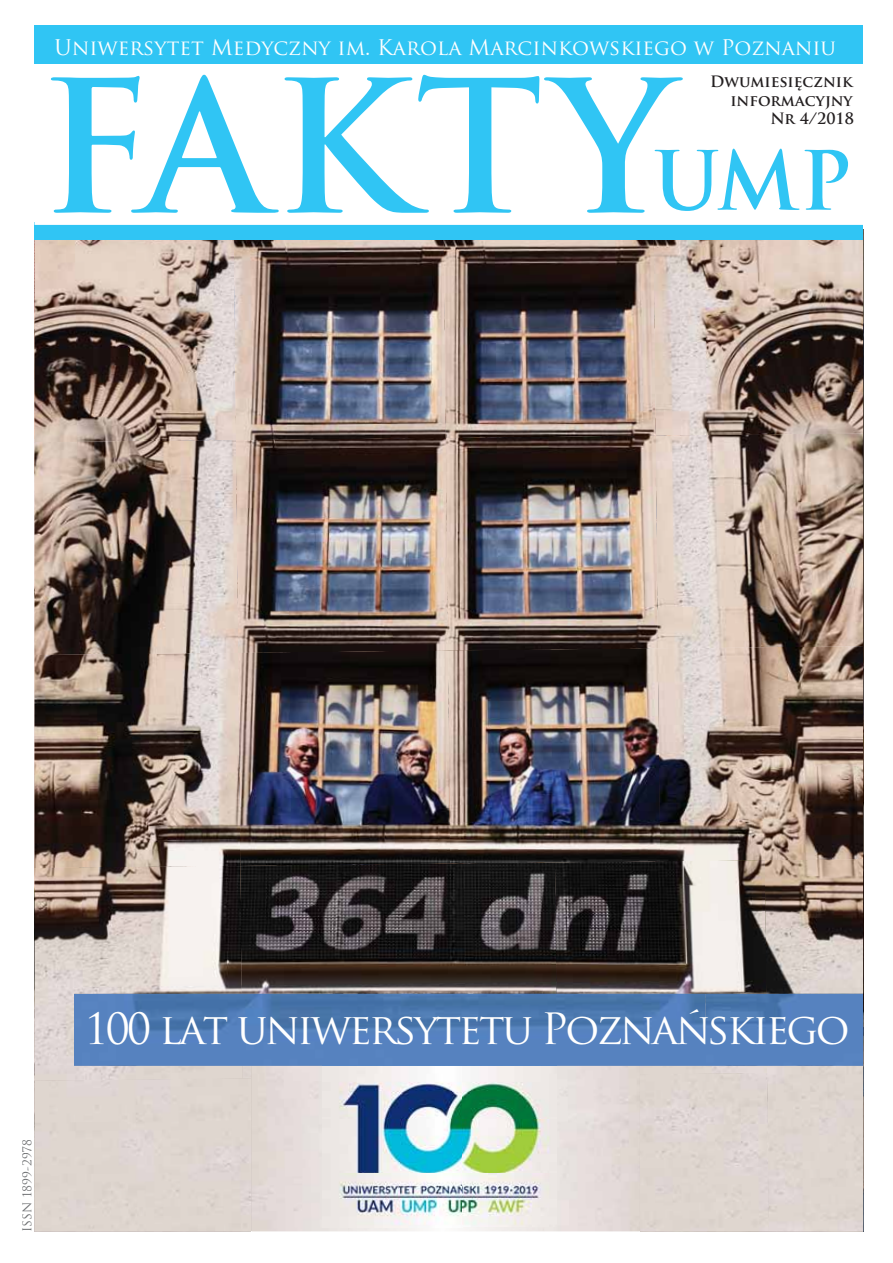
<style>
.page{position:relative;width:893px;height:1263px;background:#fff}
.page>*{position:absolute;margin:0;border:0;box-sizing:border-box;transform-origin:0 0}
.t1{font:700 179.25px "Trajan Pro";letter-spacing:.03em;color:#30c5f4}
.t2{font:700 79.35px "Trajan Pro";color:#30c5f4}
.t3{font:42px "Trajan Pro";letter-spacing:-.065em;color:#fff}
.t4{font:21px "Trajan Pro";color:#fff}
.t5{font:700 15.3px/18.1px "Trajan Pro";color:#231f20;text-align:right}
.t6{font:12px "Trajan Pro";color:#6d6f71}
</style>
<div class="page">
<img style="left:34px;top:240px;width:199px;height:200px">
<img style="left:233px;top:240px;width:210px;height:200px">
<img style="left:443px;top:240px;width:210px;height:198px">
<img style="left:653px;top:240px;width:210px;height:195px">
<img style="left:34px;top:440px;width:202px;height:213px">
<img style="left:236px;top:438px;width:209px;height:215px">
<img style="left:445px;top:435px;width:210px;height:215px">
<img style="left:655px;top:433px;width:208px;height:215px">
<img style="left:34px;top:653px;width:204px;height:212px">
<img style="left:238px;top:650px;width:210px;height:215px">
<img style="left:448px;top:648px;width:210px;height:214px">
<img style="left:658px;top:646px;width:205px;height:214px">
<img style="left:34px;top:865px;width:208px;height:213px">
<img style="left:240px;top:862px;width:315px;height:132px">
<img style="left:555px;top:860px;width:210px;height:213px">
<img style="left:765px;top:859px;width:98px;height:372px">
<img style="left:242px;top:1066px;width:10px;height:12px">
<div style="left:34px;top:1078px;width:218px;height:153px;background:#dfd6cf"></div>
<div style="left:34px;top:221px;width:829px;height:19px;background:#30c5f4"></div>
<div style="left:34px;top:219px;width:829px;height:6px;background:#fff"></div>
<img style="left:74px;top:994px;width:789px;height:72px">
<div style="left:34px;top:26px;width:829px;height:38px;background:#30c5f4"></div>
<img style="left:322px;top:1066px;width:234px;height:161px">
<p class="t4" style="left:54px;top:35px;width:783px">Uniwersytet Medyczny im. Karola Marcinkowskiego w Poznaniu</p>
<h1 class="t1" style="left:40px;top:46px;width:635px">FAKTY</h1>
<p class="t5" style="left:710px;top:73px;width:145px">Dwumiesięcznik informacyjny<br>Nr 4/2018</p>
<h2 class="t2" style="left:653px;top:136px;width:200px">UMP</h2>
<p class="t6" style="left:20px;top:1232px;width:94px;rotate:-90deg">ISSN 1899-2978</p>
<h3 class="t3" style="left:85px;top:1005px;width:767px">100 lat uniwersytetu Poznańskiego</h3>
</div>
